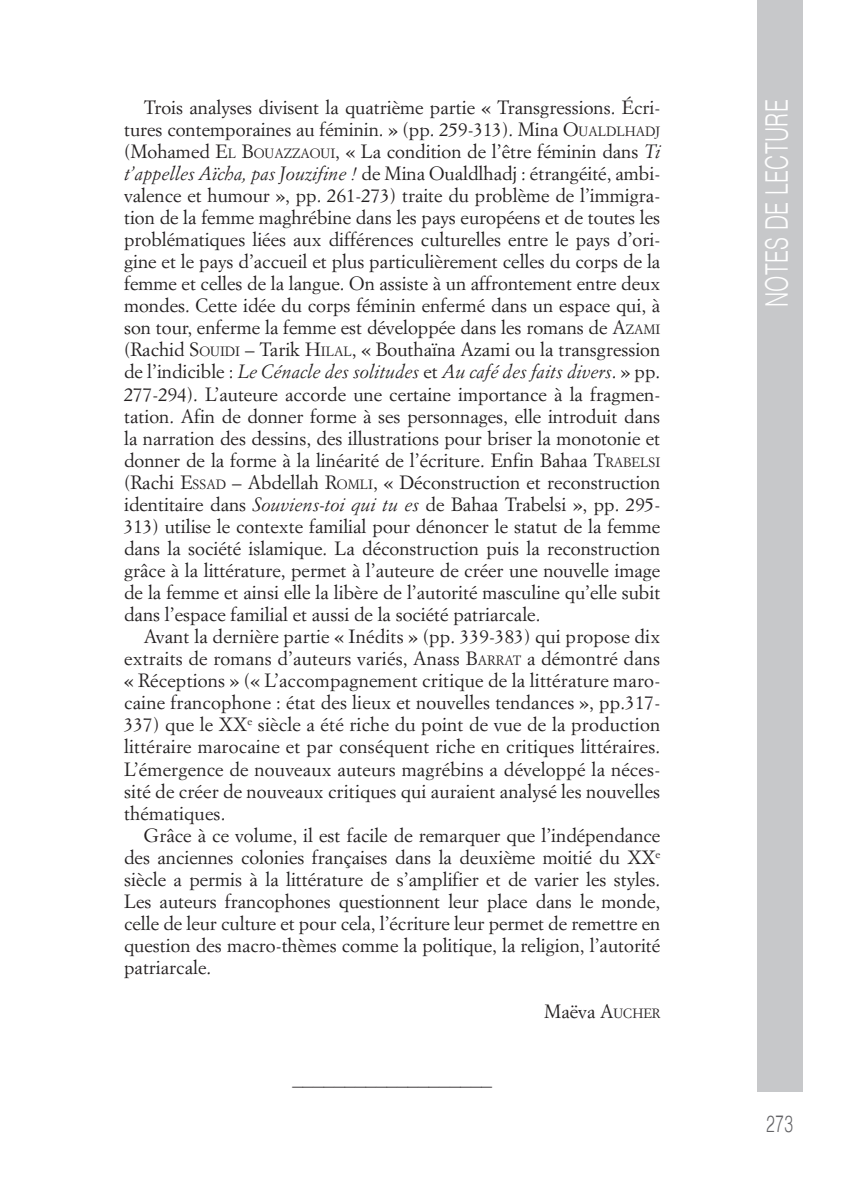
<style>
.page{position:relative;width:844px;height:1191px;background:#fff}
.page>*{position:absolute;margin:0;border:0;box-sizing:border-box;transform-origin:0 0}
.t1{font:300 31.15px "Helvetica";letter-spacing:.02em;color:#fff;scale:.68 1}
.t2{font:300 23.28px "Helvetica";color:#636366;scale:.68 1}
.t3{font:21px "Times New Roman";color:#231f20}
._00_corpo_testo{font:18.9px/22.1px "Simoncini Garamond";color:#231f20;text-align:justify}
.s1{font-style:inherit}
.s2{font-size:13.3px}
.s3{font-style:italic}
</style>
<div class="page">
<div style="left:756px;top:0;width:46px;height:1091px;background:#c7c8ca"></div>
<p class="_00_corpo_testo" style="left:124px;top:96px;width:537px;text-align:left;text-indent:20px">Trois analyses divisent la quatrième partie « Transgressions. Écri&shy;tures contemporaines au féminin. » (pp. 259-313). Mina <span class="s1">O</span><span class="s2">UALDLHADJ </span>(Mohamed <span class="s1">E</span><span class="s2">L</span> <span class="s1">B</span><span class="s2">OUAZZAOUI</span>, « La condition de l’être féminin dans <span class="s3">Ti t’appelles Aïcha, pas Jouzifine !</span> de Mina Oualdlhadj : étrangéité, ambi&shy;valence et humour », pp. 261-273) traite du problème de l’immigra&shy;tion de la femme maghrébine dans les pays européens et de toutes les problématiques liées aux différences culturelles entre le pays d’ori&shy;gine et le pays d’accueil et plus particulièrement celles du corps de la femme et celles de la langue. On assiste à un affrontement entre deux mondes. Cette idée du corps féminin enfermé dans un espace qui, à son tour, enferme la femme est développée dans les romans de <span class="s1">A</span><span class="s2">ZAMI </span>(Rachid <span class="s1">S</span><span class="s2">OUIDI</span> – Tarik <span class="s1">H</span><span class="s2">ILAL</span>, « Bouthaïna Azami ou la transgression de l’indicible : <span class="s3">Le Cénacle des solitudes</span> et <span class="s3">Au café des faits divers</span>. » pp.<br>277-294). L’auteure accorde une certaine importance à la fragmen&shy;tation. Afin de donner forme à ses personnages, elle introduit dans la narration des dessins, des illustrations pour briser la monotonie et donner de la forme à la linéarité de l’écriture. Enfin Bahaa <span class="s1">T</span><span class="s2">RABELSI </span>(Rachi <span class="s1">E</span><span class="s2">SSAD</span> – Abdellah <span class="s1">R</span><span class="s2">OMLI</span>, « Déconstruction et reconstruction identitaire dans <span class="s3">Souviens-toi qui tu es</span> de Bahaa Trabelsi », pp. 295- 313) utilise le contexte familial pour dénoncer le statut de la femme dans la société islamique. La déconstruction puis la reconstruction grâce à la littérature, permet à l’auteure de créer une nouvelle image de la femme et ainsi elle la libère de l’autorité masculine qu’elle subit dans l’espace familial et aussi de la société patriarcale.</p>
<p class="_00_corpo_testo" style="left:124px;top:625px;width:537px;text-indent:20px">Avant la dernière partie « Inédits » (pp. 339-383) qui propose dix extraits de romans d’auteurs variés, Anass <span class="s1">B</span><span class="s2">ARRAT</span> a démontré dans « Réceptions » (« L’accompagnement critique de la littérature maro&shy;caine francophone : état des lieux et nouvelles tendances », pp.317- 337) que le XX<sup>e</sup> siècle a été riche du point de vue de la production littéraire marocaine et par conséquent riche en critiques littéraires.<br>L’émergence de nouveaux auteurs magrébins a développé la néces&shy;sité de créer de nouveaux critiques qui auraient analysé les nouvelles thématiques.</p>
<p class="_00_corpo_testo" style="left:124px;top:823px;width:537px;text-indent:20px">Grâce à ce volume, il est facile de remarquer que l’indépendance des anciennes colonies françaises dans la deuxième moitié du XX<sup>e </sup>siècle a permis à la littérature de s’amplifier et de varier les styles.<br>Les auteurs francophones questionnent leur place dans le monde, celle de leur culture et pour cela, l’écriture leur permet de remettre en question des macro-thèmes comme la politique, la religion, l’autorité patriarcale.</p>
<p class="_00_corpo_testo" style="left:544px;top:1000px;width:117px">Maëva <span class="s1">A</span><span class="s2">UCHER</span></p>
<p class="t3" style="left:292px;top:1061px;width:201px">___________________</p>
<h1 class="t1" style="left:750px;top:307px;width:308px;rotate:-90deg">N otes de lectu re</h1>
<p class="t2" style="left:766px;top:1104px;width:41px">273</p>
</div>
